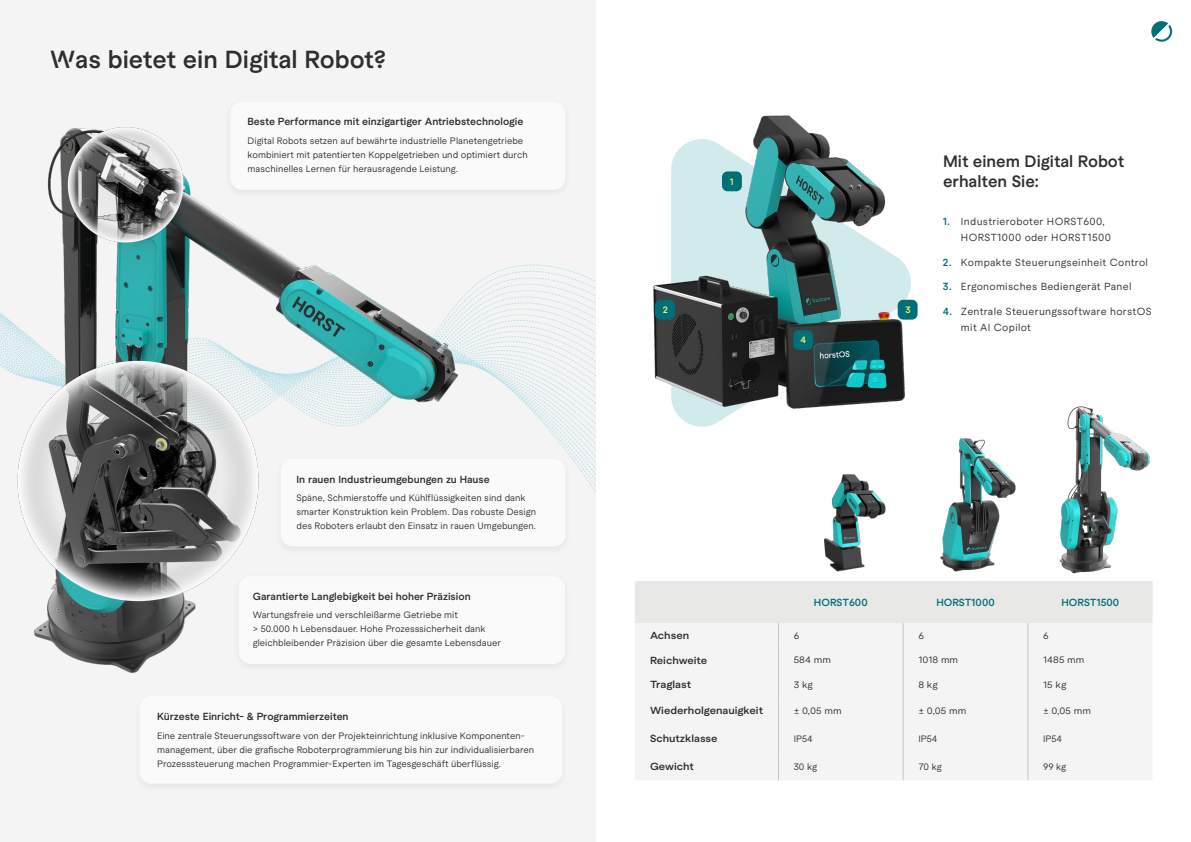
<style>
.page{position:relative;width:1191px;height:842px;background:#fff}
.page>*{position:absolute;margin:0;border:0;box-sizing:border-box;transform-origin:0 0}
.t1{font:600 24px "Macan";color:#2f2e2e}
.t2{font:600 16px/19.2px "Macan";color:#2f2e2e}
.t3{font:10px/16px "Macan";letter-spacing:.03em;color:#2f2e2e}
.t4{font:600 10px "Macan";color:#2f2e2e}
.t5{font:600 10px "Macan";color:#2f2e2e;scale:1.07 1}
.t6{font:600 10px "Macan";color:#007078}
.t7{font:9px/14px "Macan";color:#2f2e2e}
.t8{font:9px "Macan";color:#2f2e2e;scale:1.07 1}
.t9{font:600 9px "Macan";color:#fff158}
.s1{font-family:"Macan Stencil"}
.s2{font-weight:600;color:#007078}
</style>
<div class="page">
<div style="left:0;top:0;width:595px;height:842px;background:#f5f4f4"></div>
<svg style="left:561px;top:268px;width:34px;height:180px"></svg>
<svg style="left:1151px;top:21px;width:21px;height:21px"></svg>
<img style="left:595px;top:84px;width:323px;height:360px">
<div style="left:655px;top:300px;width:20px;height:20px;background:#007078;border-radius:5px"></div>
<div style="left:897px;top:300px;width:20px;height:20px;background:#007078;border-radius:5px"></div>
<div style="left:722px;top:171px;width:20px;height:20px;background:#007078;border-radius:5px"></div>
<div style="left:793px;top:330px;width:20px;height:20px;background:#007078;border-radius:5px"></div>
<img style="left:0;top:127px;width:561px;height:546px">
<div style="left:224px;top:99px;width:347px;height:100px;background:#f2f1f1"></div>
<div style="left:230px;top:102px;width:335px;height:88px;background:#fff;border-radius:12px"></div>
<div style="left:233px;top:573px;width:338px;height:100px;background:#f2f1f1"></div>
<div style="left:239px;top:576px;width:326px;height:88px;background:#fff;border-radius:12px"></div>
<svg style="left:635px;top:581px;width:517px;height:199px"></svg>
<img style="left:940px;top:438px;width:48px;height:134px">
<img style="left:988px;top:406px;width:162px;height:168px">
<img style="left:736px;top:380px;width:202px;height:203px">
<div style="left:139px;top:696px;width:423px;height:88px;background:#fff;border-radius:12px"></div>
<div style="left:275px;top:455px;width:297px;height:100px;background:#f2f1f1"></div>
<div style="left:281px;top:459px;width:284px;height:87px;background:#fff;border-radius:12px"></div>
<h1 class="t1" style="left:50px;top:41px;width:338px"><span class="s1">W</span>as bietet ein Digital Robot?</h1>
<p class="t4" style="left:247px;top:114px;width:277px">Beste Performance mit einzigartiger Antriebstechnologie</p>
<p class="t7" style="left:247px;top:133px;width:282px">Digital Robots setzen auf bewährte industrielle Planetengetriebe kombiniert mit patentierten Koppelgetrieben und optimiert durch maschinelles Lernen für herausragende Leistung.</p>
<p class="t4" style="left:296px;top:471px;width:195px">In rauen Industrieumgebungen zu Hause</p>
<p class="t7" style="left:296px;top:490px;width:241px">Späne, Schmierstoffe und Kühlflüssigkeiten sind dank smarter Konstruktion kein Problem. Das robuste Design des Roboters erlaubt den Einsatz in rauen Umgebungen.</p>
<p class="t4" style="left:253px;top:588px;width:219px">Garantierte Langlebigkeit bei hoher Präzision</p>
<p class="t7" style="left:253px;top:607px;width:250px">Wartungsfreie und verschleißarme Getriebe mit<br>&gt; 50.000 h Lebensdauer. Hohe Prozesssicherheit dank gleichbleibender Präzision über die gesamte Lebensdauer</p>
<p class="t4" style="left:157px;top:709px;width:193px">Kürzeste Einricht- &amp; Programmierzeiten</p>
<p class="t7" style="left:157px;top:728px;width:379px">Eine zentrale Steuerungssoftware von der Projekteinrichtung inklusive Komponenten&shy;management, über die grafische Roboterprogrammierung bis hin zur individualisierbaren<br>Prozesssteuerung machen Programmier-Experten im Tagesgeschäft überflüssig.</p>
<p class="t9" style="left:730px;top:175px;width:5px">1</p>
<p class="t9" style="left:662px;top:303px;width:7px">2</p>
<p class="t9" style="left:905px;top:303px;width:7px">3</p>
<p class="t9" style="left:800px;top:333px;width:7px">4</p>
<h2 class="t2" style="left:943px;top:151px;width:183px">Mit einem Digital Robot erhalten Sie:</h2>
<p class="t3" style="left:961px;top:213px;width:151px;text-indent:-18px"><span class="s2">1.</span> Industrieroboter HORST600,<br>HORST1000 oder HORST1500</p>
<p class="t3" style="left:943px;top:253px;width:207px"><span class="s2">2.</span> Kompakte Steuerungseinheit Control</p>
<p class="t3" style="left:943px;top:278px;width:190px"><span class="s2">3.</span> Ergonomisches Bediengerät Panel</p>
<p class="t3" style="left:961px;top:302px;width:192px;text-indent:-18px"><span class="s2">4.</span> Zentrale Steuerungssoftware horstOS mit AI Copilot</p>
<p class="t6" style="left:814px;top:595px;width:55px">HORST600</p>
<p class="t6" style="left:936px;top:595px;width:60px">HORST1000</p>
<p class="t6" style="left:1061px;top:595px;width:59px">HORST1500</p>
<p class="t5" style="left:650px;top:628px;width:38px">Achsen</p>
<p class="t8" style="left:793px;top:629px;width:7px">6</p>
<p class="t8" style="left:918px;top:629px;width:7px">6</p>
<p class="t8" style="left:1043px;top:629px;width:7px">6</p>
<p class="t5" style="left:650px;top:652px;width:55px">Reichweite</p>
<p class="t8" style="left:793px;top:653px;width:36px">584 mm</p>
<p class="t8" style="left:918px;top:653px;width:39px">1018 mm</p>
<p class="t8" style="left:1043px;top:653px;width:40px">1485 mm</p>
<p class="t5" style="left:650px;top:677px;width:40px">Traglast</p>
<p class="t8" style="left:793px;top:678px;width:19px">3 kg</p>
<p class="t8" style="left:918px;top:678px;width:20px">8 kg</p>
<p class="t8" style="left:1043px;top:678px;width:23px">15 kg</p>
<p class="t5" style="left:650px;top:703px;width:107px">Wiederholgenauigkeit</p>
<p class="t8" style="left:793px;top:704px;width:46px">± 0,05 mm</p>
<p class="t8" style="left:918px;top:704px;width:46px">± 0,05 mm</p>
<p class="t8" style="left:1043px;top:704px;width:46px">± 0,05 mm</p>
<p class="t5" style="left:650px;top:731px;width:65px">Schutzklasse</p>
<p class="t7" style="left:793px;top:731px;width:21px">IP54</p>
<p class="t7" style="left:918px;top:731px;width:21px">IP54</p>
<p class="t7" style="left:1043px;top:731px;width:21px">IP54</p>
<p class="t5" style="left:650px;top:759px;width:42px">Gewicht</p>
<p class="t7" style="left:793px;top:759px;width:25px">30 kg</p>
<p class="t7" style="left:918px;top:759px;width:25px">70 kg</p>
<p class="t7" style="left:1043px;top:759px;width:25px">99 kg</p>
</div>
